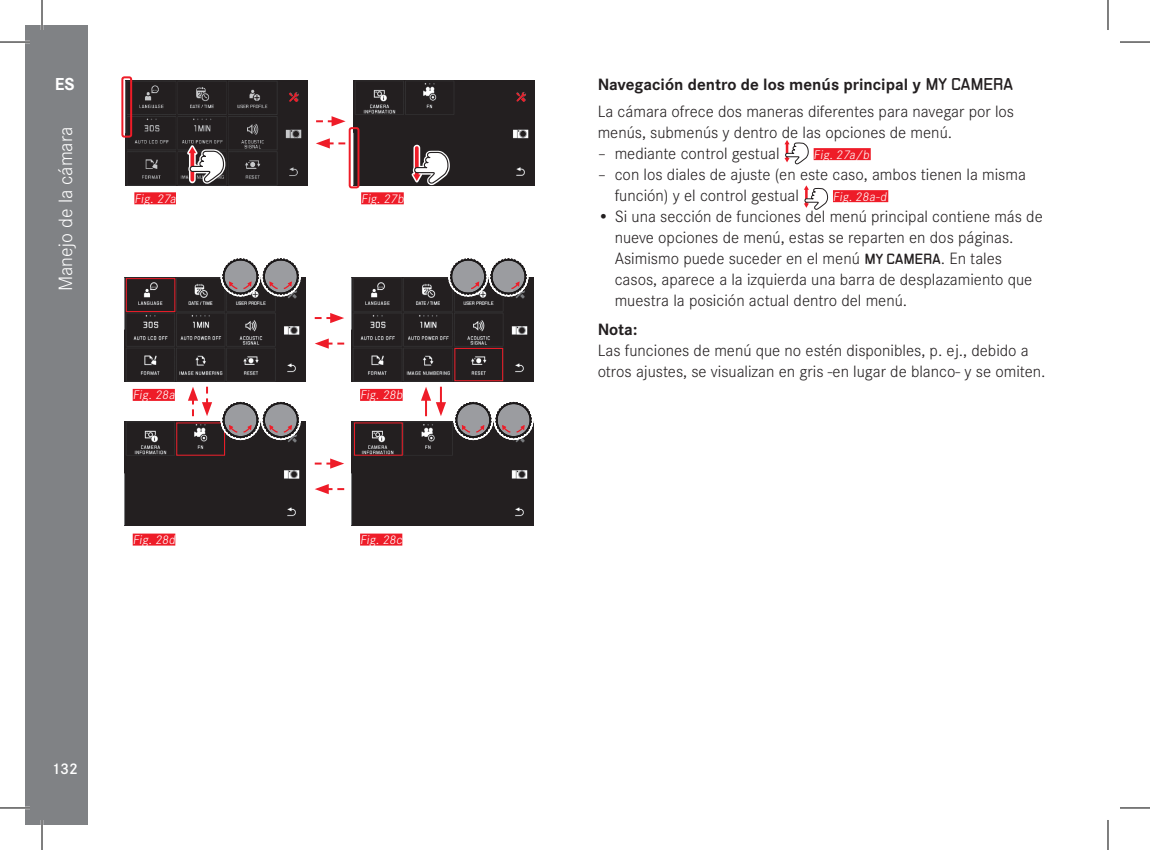
<style>
.page{position:relative;width:1150px;height:850px;background:#fff}
.page>*{position:absolute;margin:0;border:0;box-sizing:border-box;transform-origin:0 0}
.t1{font:300 20px "Corporate S";color:#fff}
.t2{font:700 18px "Corporate S";color:#fff}
.t3{font:300 17px/21px "Corporate S";color:#231f20}
.t4{font:700 17px "Corporate S";color:#231f20}
.t5{font:600 16px "Corporate S";color:#fff}
.t6{font:300 13px "Corporate S";color:#fff}
.s1{font-weight:700}
.s2{font-family:"LG1050";font-weight:400;font-size:15px}
.s3{font-family:"LG1050";font-weight:400;font-size:13px}
</style>
<div class="page">
<div style="left:25px;top:25px;width:62px;height:799px;background:#808285"></div>
<svg style="left:316px;top:138px;width:29px;height:10px"></svg>
<svg style="left:316px;top:116px;width:30px;height:10px"></svg>
<div style="left:134px;top:192px;width:42px;height:12px;background:#ee1c28"></div>
<img style="left:353px;top:81px;width:182px;height:104px">
<div style="left:361px;top:192px;width:43px;height:12px;background:#ee1c28"></div>
<div style="left:349px;top:127px;width:10px;height:61px;border:2px solid #ee1c28;border-radius:2px"></div>
<div style="left:121px;top:76px;width:11px;height:62px;border:2px solid #ee1c28;border-radius:2px"></div>
<svg style="left:408px;top:143px;width:43px;height:43px"></svg>
<svg style="left:126px;top:81px;width:181px;height:104px;background:#362f30"></svg>
<svg style="left:516px;top:92px;width:10px;height:10px"></svg>
<div style="left:124px;top:422px;width:182px;height:103px;background:#231f20"></div>
<img style="left:124px;top:278px;width:182px;height:103px">
<img style="left:352px;top:278px;width:181px;height:103px">
<div style="left:352px;top:421px;width:181px;height:104px;background:#231f20"></div>
<svg style="left:315px;top:313px;width:29px;height:10px"></svg>
<svg style="left:315px;top:458px;width:29px;height:10px"></svg>
<svg style="left:315px;top:338px;width:29px;height:10px"></svg>
<svg style="left:315px;top:484px;width:29px;height:10px"></svg>
<svg style="left:448px;top:258px;width:80px;height:38px"></svg>
<svg style="left:220px;top:258px;width:81px;height:38px"></svg>
<svg style="left:453px;top:401px;width:81px;height:39px"></svg>
<div style="left:133px;top:389px;width:42px;height:12px;background:#ee1c28"></div>
<div style="left:360px;top:389px;width:43px;height:12px;background:#ee1c28"></div>
<div style="left:133px;top:533px;width:42px;height:12px;background:#ee1c28"></div>
<div style="left:360px;top:533px;width:42px;height:12px;background:#ee1c28"></div>
<svg style="left:421px;top:386px;width:25px;height:30px"></svg>
<svg style="left:188px;top:386px;width:24px;height:30px"></svg>
<div style="left:126px;top:278px;width:49px;height:34px;border:1px solid #ee1c28"></div>
<div style="left:454px;top:348px;width:49px;height:33px;border:1px solid #ee1c28"></div>
<div style="left:354px;top:422px;width:49px;height:33px;border:1px solid #ee1c28"></div>
<div style="left:176px;top:422px;width:49px;height:33px;border:1px solid #ee1c28"></div>
<svg style="left:220px;top:401px;width:81px;height:39px"></svg>
<div style="left:814px;top:148px;width:57px;height:12px;background:#ee1c28"></div>
<div style="left:833px;top:190px;width:55px;height:12px;background:#ee1c28"></div>
<svg style="left:784px;top:140px;width:25px;height:25px"></svg>
<svg style="left:804px;top:185px;width:25px;height:25px"></svg>
<hr style="left:0;top:41px;width:30px;height:2px;background:#fff">
<hr style="left:0;top:806px;width:30px;height:3px;background:#fff">
<hr style="left:41px;top:0;width:2px;height:30px;background:#fff">
<hr style="left:41px;top:819px;width:2px;height:30px;background:#fff">
<hr style="left:0;top:42px;width:30px;height:1px;background:#000">
<hr style="left:1120px;top:42px;width:30px;height:1px;background:#000">
<hr style="left:0;top:807px;width:30px;height:1px;background:#000">
<hr style="left:1120px;top:807px;width:30px;height:1px;background:#000">
<hr style="left:42px;top:0;width:1px;height:30px;background:#000">
<hr style="left:42px;top:819px;width:1px;height:30px;background:#000">
<hr style="left:1107px;top:0;width:1px;height:30px;background:#000">
<hr style="left:1107px;top:819px;width:1px;height:30px;background:#000">
<p class="t2" style="left:55px;top:70px;width:21px">ES</p>
<p class="t1" style="left:52px;top:291px;width:166px;rotate:-90deg">Manejo de la cámara</p>
<p class="t6" style="left:134px;top:189px;width:45px">Fig. 27a</p>
<p class="t6" style="left:361px;top:189px;width:46px">Fig. 27b</p>
<p class="t6" style="left:133px;top:386px;width:46px">Fig. 28a</p>
<p class="t6" style="left:360px;top:386px;width:46px">Fig. 28b</p>
<p class="t6" style="left:133px;top:530px;width:46px">Fig. 28d</p>
<p class="t6" style="left:360px;top:530px;width:46px">Fig. 28c</p>
<p class="t5" style="left:51px;top:756px;width:28px">132</p>
<p class="t3" style="left:598px;top:70px;width:418px;line-height:26.6px"><span class="s1">Navegación dentro de los menús principal y</span> <span class="s2">MY CAMERA<br></span>La cámara ofrece dos maneras diferentes para navegar por los</p>
<p class="t3" style="left:598px;top:120px;width:356px">menús, submenús y dentro de las opciones de menú.</p>
<p class="t3" style="left:598px;top:141px;width:183px">– mediante control gestual</p>
<p class="t6" style="left:814px;top:145px;width:59px">Fig. 27a/b</p>
<p class="t3" style="left:615px;top:162px;width:413px;text-indent:-17px">– con los diales de ajuste (en este caso, ambos tienen la misma función) y el control gestual</p>
<p class="t6" style="left:833px;top:187px;width:57px">Fig. 28a-d</p>
<p class="t3" style="left:615px;top:204px;width:430px;text-indent:-17px">• Si una sección de funciones del menú principal contiene más de nueve opciones de menú, estas se reparten en dos páginas.<br>Asimismo puede suceder en el menú <span class="s3">MY CAMERA</span>. En tales casos, aparece a la izquierda una barra de desplazamiento que muestra la posición actual dentro del menú.</p>
<p class="t4" style="left:598px;top:316px;width:41px">Nota:</p>
<p class="t3" style="left:598px;top:339px;width:449px">Las funciones de menú que no estén disponibles, p. ej., debido a otros ajustes, se visualizan en gris -en lugar de blanco- y se omiten.</p>
</div>
